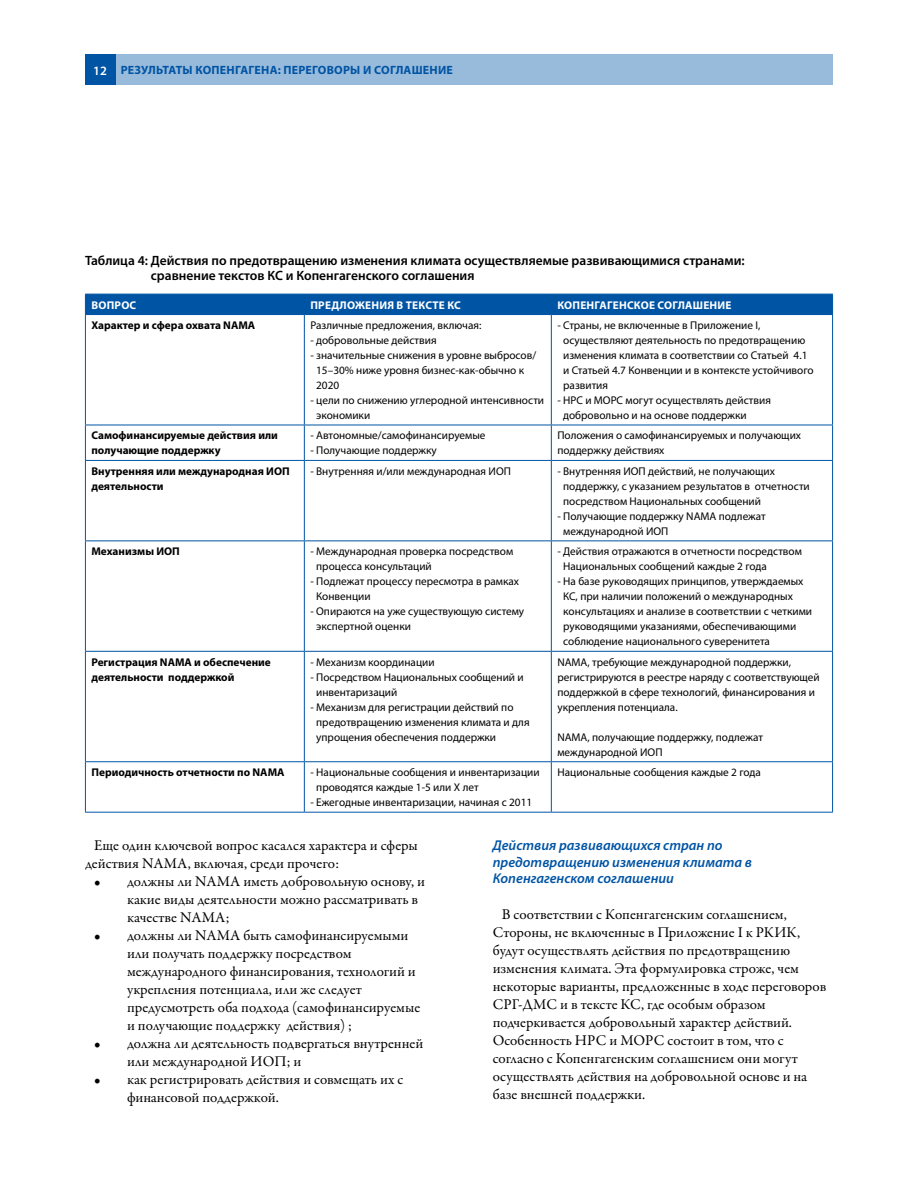
<style>
.page{position:relative;width:918px;height:1188px;background:#fff}
.page>*{position:absolute;margin:0;border:0;box-sizing:border-box;transform-origin:0 0}
.t1{font:15px/18px "Garamond Premr Pro";color:#000}
.t2{font:italic 600 14.25px/16.5px "Myriad Pro";color:#0054a4}
.t3{font:600 13.5px/15px "Myriad Pro";color:#000}
.t4{font:700 12px "Myriad Pro";letter-spacing:.02em;color:#0054a4}
.t5{font:11.25px/15px "Myriad Pro";color:#000}
.t6{font:700 11.25px/15px "Myriad Pro";color:#000}
.t7{font:700 11.25px "Myriad Pro";letter-spacing:.01em;color:#fff}
.s1{font-weight:600;font-size:12.75px;color:#fff}
</style>
<div class="page">
<div style="left:112px;top:55px;width:721px;height:30px;background:#99bbdb"></div>
<div style="left:85px;top:55px;width:30px;height:30px;background:#0054a4"></div>
<div style="left:85px;top:294px;width:748px;height:20px;background:#0054a4"></div>
<hr style="left:85px;top:314px;width:219px;height:1px;background:#0054a4">
<hr style="left:85px;top:315px;width:1px;height:110px;background:#0054a4">
<hr style="left:304px;top:314px;width:247px;height:1px;background:#0054a4">
<hr style="left:304px;top:315px;width:1px;height:110px;background:#0054a4">
<hr style="left:551px;top:314px;width:282px;height:1px;background:#0054a4">
<hr style="left:551px;top:315px;width:1px;height:110px;background:#0054a4">
<hr style="left:832px;top:315px;width:1px;height:110px;background:#0054a4">
<hr style="left:85px;top:425px;width:219px;height:1px;background:#0054a4">
<hr style="left:85px;top:425px;width:1px;height:35px;background:#0054a4">
<hr style="left:304px;top:425px;width:247px;height:1px;background:#0054a4">
<hr style="left:304px;top:425px;width:1px;height:35px;background:#0054a4">
<hr style="left:551px;top:425px;width:282px;height:1px;background:#0054a4">
<hr style="left:551px;top:425px;width:1px;height:35px;background:#0054a4">
<hr style="left:832px;top:425px;width:1px;height:35px;background:#0054a4">
<hr style="left:85px;top:460px;width:219px;height:1px;background:#0054a4">
<hr style="left:85px;top:461px;width:1px;height:79px;background:#0054a4">
<hr style="left:304px;top:460px;width:247px;height:1px;background:#0054a4">
<hr style="left:304px;top:461px;width:1px;height:79px;background:#0054a4">
<hr style="left:551px;top:460px;width:282px;height:1px;background:#0054a4">
<hr style="left:551px;top:461px;width:1px;height:79px;background:#0054a4">
<hr style="left:832px;top:461px;width:1px;height:79px;background:#0054a4">
<hr style="left:85px;top:540px;width:219px;height:1px;background:#0054a4">
<hr style="left:85px;top:541px;width:1px;height:110px;background:#0054a4">
<hr style="left:304px;top:540px;width:247px;height:1px;background:#0054a4">
<hr style="left:304px;top:541px;width:1px;height:110px;background:#0054a4">
<hr style="left:551px;top:540px;width:282px;height:1px;background:#0054a4">
<hr style="left:551px;top:541px;width:1px;height:110px;background:#0054a4">
<hr style="left:832px;top:541px;width:1px;height:110px;background:#0054a4">
<hr style="left:85px;top:651px;width:219px;height:1px;background:#0054a4">
<hr style="left:85px;top:652px;width:1px;height:109px;background:#0054a4">
<hr style="left:304px;top:651px;width:247px;height:1px;background:#0054a4">
<hr style="left:304px;top:652px;width:1px;height:109px;background:#0054a4">
<hr style="left:551px;top:651px;width:282px;height:1px;background:#0054a4">
<hr style="left:551px;top:652px;width:1px;height:109px;background:#0054a4">
<hr style="left:832px;top:652px;width:1px;height:109px;background:#0054a4">
<hr style="left:85px;top:761px;width:219px;height:1px;background:#0054a4">
<hr style="left:85px;top:762px;width:1px;height:50px;background:#0054a4">
<hr style="left:304px;top:761px;width:247px;height:1px;background:#0054a4">
<hr style="left:304px;top:762px;width:1px;height:50px;background:#0054a4">
<hr style="left:551px;top:761px;width:282px;height:1px;background:#0054a4">
<hr style="left:551px;top:762px;width:1px;height:50px;background:#0054a4">
<hr style="left:832px;top:762px;width:1px;height:50px;background:#0054a4">
<hr style="left:85px;top:812px;width:219px;height:1px;background:#0054a4">
<hr style="left:304px;top:812px;width:247px;height:1px;background:#0054a4">
<hr style="left:551px;top:812px;width:282px;height:1px;background:#0054a4">
<p class="t4" style="left:93px;top:63px;width:207px"><span class="s1">12</span> РЕЗУЛЬТАТЫ КОПЕНГАГЕНА: Перего</p>
<p class="t4" style="left:327px;top:63px;width:17px">воры</p>
<p class="t4" style="left:363px;top:63px;width:27px">и Согла</p>
<p class="t4" style="left:412px;top:63px;width:20px">шение</p>
<p class="t3" style="left:151px;top:253px;width:595px;text-indent:-66px">Таблица 4: Действия по предотвращению изменения климата осуществляемые развивающимися странами: сравнение текстов КС и Копенгагенского соглашения</p>
<p class="t7" style="left:92px;top:297px;width:9px">Вопрос</p>
<p class="t7" style="left:310px;top:297px;width:17px">Предложения</p>
<p class="t7" style="left:397px;top:297px;width:17px">в тексте</p>
<p class="t7" style="left:447px;top:297px;width:15px">КС</p>
<p class="t7" style="left:557px;top:297px;width:15px">Копенгагенское</p>
<p class="t7" style="left:658px;top:297px;width:8px">согла</p>
<p class="t7" style="left:693px;top:297px;width:19px">шение</p>
<p class="t6" style="left:91px;top:317px;width:165px">Характер и сфера охвата NAMA</p>
<p class="t5" style="left:310px;top:318px;width:173px">Различные предложения, включая:</p>
<p class="t5" style="left:310px;top:333px;width:128px">- добровольные действия</p>
<p class="t5" style="left:316px;top:348px;width:222px;text-indent:-6px">- значительные снижения в уровне выбросов/<br>15–30% ниже уровня бизнес-как-обычно к<br>2020</p>
<p class="t5" style="left:316px;top:393px;width:229px;text-indent:-6px">- цели по снижению углеродной интенсивности экономики</p>
<p class="t5" style="left:563px;top:318px;width:252px;text-indent:-6px">- Страны, не включенные в Приложение I, осуществляют деятельность по предотвращению изменения климата в соответствии со Статьей 4.1 и Статьей 4.7 Конвенции и в контексте устойчивого развития</p>
<p class="t5" style="left:563px;top:393px;width:209px;text-indent:-6px">- НРС и МОРС могут осуществлять действия добровольно и на основе поддержки</p>
<p class="t6" style="left:91px;top:428px;width:188px">Самофинансируемые действия или получающие поддержку</p>
<p class="t5" style="left:310px;top:428px;width:177px">- Автономные/самофинансируемые</p>
<p class="t5" style="left:310px;top:443px;width:128px">- Получающие поддержку</p>
<p class="t5" style="left:557px;top:428px;width:245px">Положения о самофинансируемых и получающих поддержку действиях</p>
<p class="t6" style="left:91px;top:463px;width:200px">Внутренняя или международная ИОП деятельности</p>
<p class="t5" style="left:310px;top:463px;width:202px">- Внутренняя и/или международная ИОП</p>
<p class="t5" style="left:563px;top:463px;width:248px;text-indent:-6px">- Внутренняя ИОП действий, не получающих поддержку, с указанием результатов в отчетности посредством Национальных сообщений</p>
<p class="t5" style="left:563px;top:508px;width:204px;text-indent:-6px">- Получающие поддержку NAMA подлежат международной ИОП</p>
<p class="t6" style="left:91px;top:544px;width:90px">Механизмы ИОП</p>
<p class="t5" style="left:316px;top:544px;width:199px;text-indent:-6px">- Международная проверка посредством процесса консультаций</p>
<p class="t5" style="left:316px;top:574px;width:204px;text-indent:-6px">- Подлежат процессу пересмотра в рамках<br>Конвенции</p>
<p class="t5" style="left:316px;top:604px;width:210px;text-indent:-6px">- Опираются на уже существующую систему экспертной оценки</p>
<p class="t5" style="left:563px;top:544px;width:240px;text-indent:-6px">- Действия отражаются в отчетности посредством<br>Национальных сообщений каждые 2 года</p>
<p class="t5" style="left:563px;top:574px;width:250px;text-indent:-6px">- На базе руководящих принципов, утверждаемых КС, при наличии положений о международных консультациях и анализе в соответствии с четкими руководящими указаниями, обеспечивающими соблюдение национального суверенитета</p>
<p class="t6" style="left:91px;top:654px;width:181px">Регистрация NAMA и обеспечение деятельности поддержкой</p>
<p class="t5" style="left:310px;top:654px;width:126px">- Механизм координации</p>
<p class="t5" style="left:316px;top:669px;width:209px;text-indent:-6px">- Посредством Национальных сообщений и инвентаризаций</p>
<p class="t5" style="left:316px;top:699px;width:215px;text-indent:-6px">- Механизм для регистрации действий по предотвращению изменения климата и для упрощения обеспечения поддержки</p>
<p class="t6" style="left:91px;top:764px;width:195px">Периодичность отчетности по NAMA</p>
<p class="t5" style="left:316px;top:765px;width:225px;text-indent:-6px">- Национальные сообщения и инвентаризации проводятся каждые 1-5 или X лет</p>
<p class="t5" style="left:310px;top:795px;width:223px">- Ежегодные инвентаризации, начиная с 2011</p>
<p class="t5" style="left:557px;top:654px;width:264px">NAMA, требующие международной поддержки, регистрируются в реестре наряду с соответствующей поддержкой в сфере технологий, финансирования и укрепления потенциала.</p>
<p class="t5" style="left:557px;top:729px;width:207px">NAMA, получающие поддержку, подлежат международной ИОП</p>
<p class="t5" style="left:557px;top:765px;width:205px">Национальные сообщения каждые 2 года</p>
<h1 class="t1" style="left:85px;top:837px;width:334px;text-indent:9px">Еще один ключевой вопрос касался характера и сферы действия NAMA, включая, среди прочего:</h1>
<h1 class="t1" style="left:127px;top:873px;width:300px;text-indent:-33px">• должны ли NAMA иметь добровольную основу, и какие виды деятельности можно рассматривать в качестве NAMA;</h1>
<p class="t1" style="left:127px;top:927px;width:295px;text-indent:-33px">• должны ли NAMA быть самофинансируемыми или получать поддержку посредством международного финансирования, технологий и укрепления потенциала, или же следует предусмотреть оба подхода (самофинансируемые и получающие поддержку действия) ;</p>
<h1 class="t1" style="left:127px;top:1035px;width:298px;text-indent:-33px">• должна ли деятельность подвергаться внутренней или международной ИОП; и</h1>
<h1 class="t1" style="left:127px;top:1071px;width:278px;text-indent:-33px">• как регистрировать действия и совмещать их с финансовой поддержкой.</h1>
<p class="t2" style="left:493px;top:837px;width:261px">Действия развивающихся стран по предотвращению изменения климата в<br>Копенгагенском соглашении</p>
<p class="t1" style="left:493px;top:906px;width:335px;text-indent:9px">В соответствии с Копенгагенским соглашением, Стороны, не включенные в Приложение I к РКИК, будут осуществлять действия по предотвращению изменения климата. Эта формулировка строже, чем некоторые варианты, предложенные в ходе переговоров СРГ-ДМС и в тексте КС, где особым образом подчеркивается добровольный характер действий.<br>Особенность НРС и МОРС состоит в том, что с согласно с Копенгагенским соглашением они могут осуществлять действия на добровольной основе и на базе внешней поддержки.</p>
</div>
